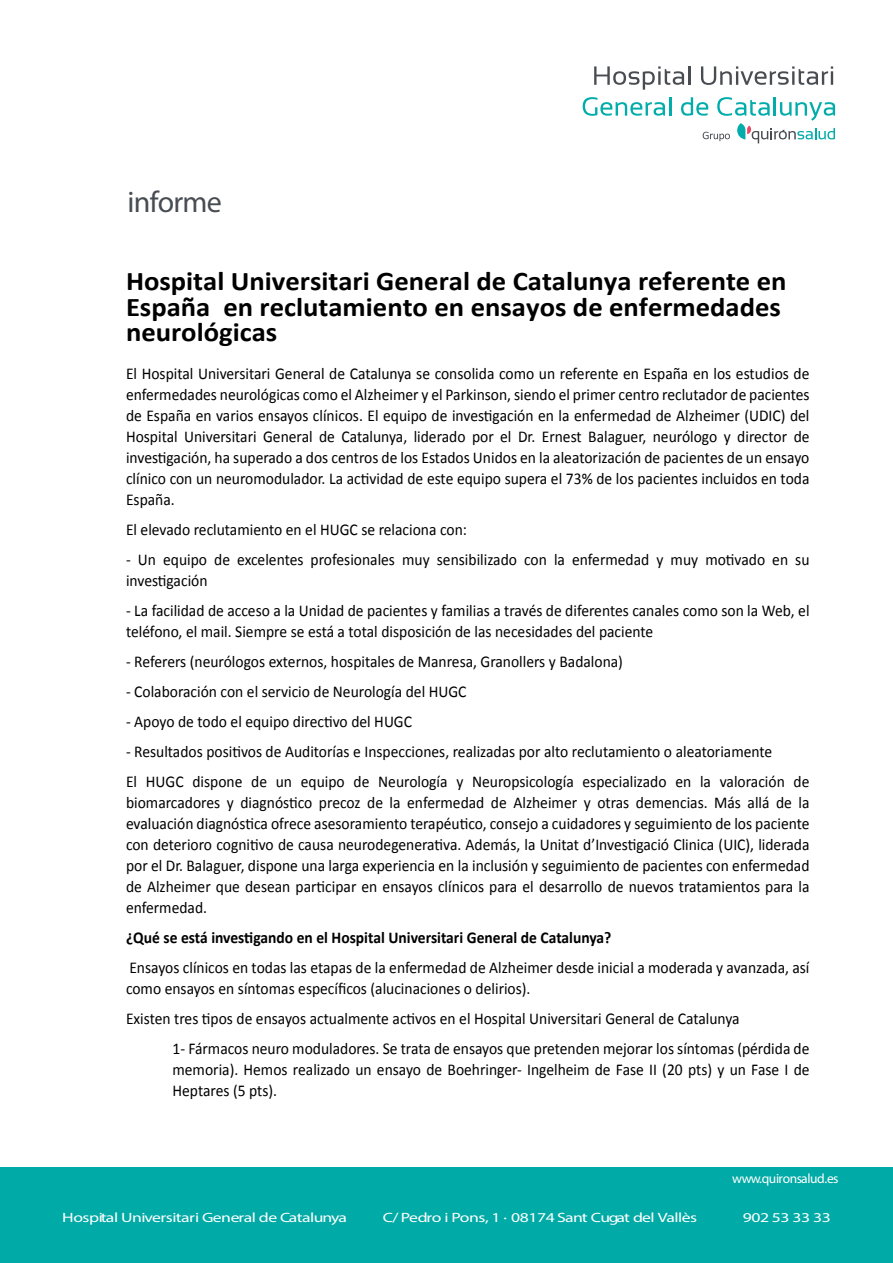
<style>
.page{position:relative;width:893px;height:1263px;background:#fff}
.page>*{position:absolute;margin:0;border:0;box-sizing:border-box;transform-origin:0 0}
.t1{font:30px "Myriad Pro";letter-spacing:-.025em;color:#474c52}
.t2{font:700 27px/25.5px "Calibri";color:#000;scale:1.06 1}
.t3{font:16.5px/21px "Calibri";color:#000;scale:.94 1}
.t4{font:700 16.5px "Calibri";color:#000;scale:.94 1}
.t5{font:13.5px "Myriad Pro";letter-spacing:-.025em;color:#fff;scale:1.31 1}
.t6{font:13.5px "Myriad Pro";letter-spacing:-.025em;color:#fff}
</style>
<div class="page">
<div style="left:0;top:1167px;width:893px;height:96px;background:#00aaa6"></div>
<svg style="left:594px;top:66px;width:96px;height:24px"></svg>
<svg style="left:701px;top:66px;width:132px;height:19px"></svg>
<svg style="left:583px;top:97px;width:88px;height:19px"></svg>
<svg style="left:681px;top:97px;width:154px;height:46px"></svg>
<h1 class="t1" style="left:128px;top:184px;width:96px">informe</h1>
<h2 class="t2" style="left:126px;top:268px;width:625px">Hospital Universitari General de Catalunya referente en<br>España en reclutamiento en ensayos de enfermedades neurológicas</h2>
<p class="t3" style="left:126px;top:363px;width:729px;text-align:justify">El Hospital Universitari General de Catalunya se consolida como un referente en España en los estudios de enfermedades neurológicas como el Alzheimer y el Parkinson, siendo el primer centro reclutador de pacientes de España en varios ensayos clínicos. El equipo de investigación en la enfermedad de Alzheimer (UDIC) del Hospital Universitari General de Catalunya, liderado por el Dr. Ernest Balaguer, neurólogo y director de investigación, ha superado a dos centros de los Estados Unidos en la aleatorización de pacientes de un ensayo clínico con un neuromodulador. La actividad de este equipo supera el 73% de los pacientes incluidos en toda España.</p>
<p class="t3" style="left:126px;top:519px;width:364px">El elevado reclutamiento en el HUGC se relaciona con:</p>
<p class="t3" style="left:126px;top:549px;width:729px">- Un equipo de excelentes profesionales muy sensibilizado con la enfermedad y muy motivado en su investigación</p>
<p class="t3" style="left:126px;top:600px;width:729px">- La facilidad de acceso a la Unidad de pacientes y familias a través de diferentes canales como son la Web, el teléfono, el mail. Siempre se está a total disposición de las necesidades del paciente</p>
<p class="t3" style="left:126px;top:651px;width:530px">- Referers (neurólogos externos, hospitales de Manresa, Granollers y Badalona)</p>
<p class="t3" style="left:126px;top:681px;width:364px">- Colaboración con el servicio de Neurología del HUGC</p>
<p class="t3" style="left:126px;top:711px;width:306px">- Apoyo de todo el equipo directivo del HUGC</p>
<p class="t3" style="left:126px;top:736px;width:729px;line-height:30px">- Resultados positivos de Auditorías e Inspecciones, realizadas por alto reclutamiento o aleatoriamente<br>El HUGC dispone de un equipo de Neurología y Neuropsicología especializado en la valoración de</p>
<p class="t3" style="left:126px;top:792px;width:729px;text-align:justify">biomarcadores y diagnóstico precoz de la enfermedad de Alzheimer y otras demencias. Más allá de la evaluación diagnóstica ofrece asesoramiento terapéutico, consejo a cuidadores y seguimiento de los paciente con deterioro cognitivo de causa neurodegenerativa. Además, la Unitat d’Investigació Clinica (UIC), liderada por el Dr. Balaguer, dispone una larga experiencia en la inclusión y seguimiento de pacientes con enfermedad de Alzheimer que desean participar en ensayos clínicos para el desarrollo de nuevos tratamientos para la enfermedad.</p>
<p class="t4" style="left:126px;top:927px;width:518px">¿Qué se está investigando en el Hospital Universitari General de Catalunya?</p>
<p class="t3" style="left:126px;top:957px;width:729px">Ensayos clínicos en todas las etapas de la enfermedad de Alzheimer desde inicial a moderada y avanzada, así como ensayos en síntomas específicos (alucinaciones o delirios).</p>
<p class="t3" style="left:172px;top:1004px;width:679px;line-height:30px;text-indent:-46px">Existen tres tipos de ensayos actualmente activos en el Hospital Universitari General de Catalunya<br>1- Fármacos neuro moduladores. Se trata de ensayos que pretenden mejorar los síntomas (pérdida de</p>
<p class="t3" style="left:172px;top:1059px;width:679px">memoria). Hemos realizado un ensayo de Boehringer- Ingelheim de Fase II (20 pts) y un Fase I de<br>Heptares (5 pts).</p>
<p class="t6" style="left:732px;top:1170px;width:108px">www.quironsalud.es</p>
<p class="t5" style="left:62px;top:1209px;width:219px">Hospital Universitari General de Catalunya</p>
<p class="t5" style="left:383px;top:1209px;width:241px">C/Pedro i Pons, 1 · 08174 Sant Cugat del Vallès</p>
<p class="t5" style="left:743px;top:1209px;width:69px">902 53 33 33</p>
</div>
